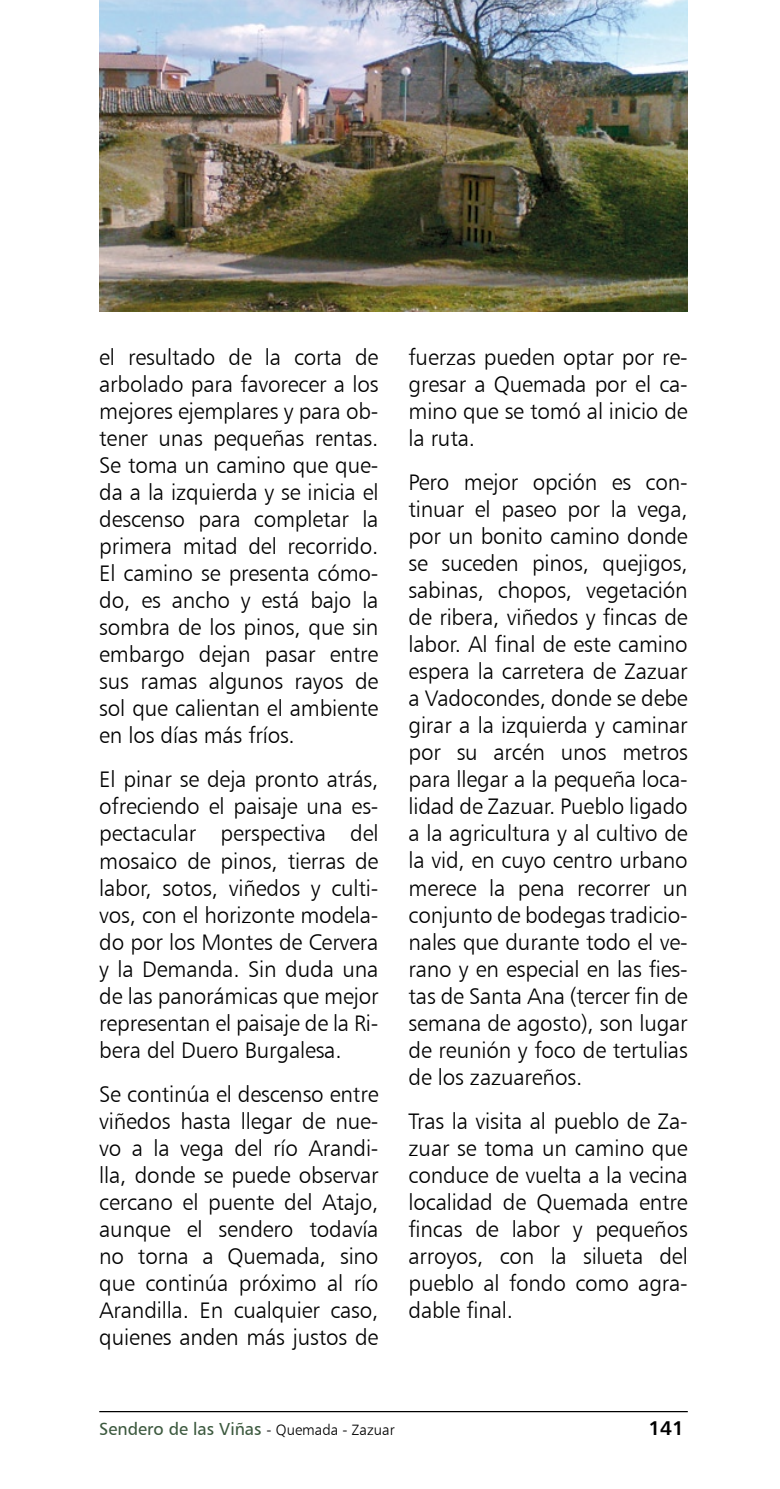
<style>
.page{position:relative;width:780px;height:1489px;background:#fff}
.page>*{position:absolute;margin:0;border:0;box-sizing:border-box;transform-origin:0 0}
.t1{font:22.5px/27px "Humanist 777 BT Light B";letter-spacing:-.01em;color:#000;text-align:justify}
.t2{font:20px "Humanist 777 BT Bold B";color:#000}
.t3{font:17.5px "Humanist 777 BT Roman B";color:#3c593e}
.s1{font-family:"Humanist 777 BT Light B";font-size:15px;color:#000}
</style>
<div class="page">
<img style="left:99px;top:0;width:588px;height:312px">
<hr style="left:99px;top:1410px;width:588px;height:1px;background:#000">
<p class="t1" style="left:99px;top:343px;width:281px">el resultado de la corta de arbolado para favorecer a los mejores ejemplares y para ob&shy;tener unas pequeñas rentas.<br>Se toma un camino que que&shy;da a la izquierda y se inicia el descenso para completar la primera mitad del recorrido.<br>El camino se presenta cómo&shy;do, es ancho y está bajo la sombra de los pinos, que sin embargo dejan pasar entre sus ramas algunos rayos de sol que calientan el ambiente en los días más fríos.</p>
<p class="t1" style="left:99px;top:765px;width:281px">El pinar se deja pronto atrás, ofreciendo el paisaje una es&shy;pectacular perspectiva del mosaico de pinos, tierras de labor, sotos, viñedos y culti&shy;vos, con el horizonte modela&shy;do por los Montes de Cervera y la Demanda. Sin duda una de las panorámicas que mejor representan el paisaje de la Ri&shy;bera del Duero Burgalesa.</p>
<p class="t1" style="left:99px;top:1080px;width:281px">Se continúa el descenso entre viñedos hasta llegar de nue&shy;vo a la vega del río Arandi&shy;lla, donde se puede observar cercano el puente del Atajo, aunque el sendero todavía no torna a Quemada, sino que continúa próximo al río Arandilla. En cualquier caso, quienes anden más justos de</p>
<p class="t1" style="left:408px;top:343px;width:281px">fuerzas pueden optar por re&shy;gresar a Quemada por el ca&shy;mino que se tomó al inicio de la ruta.</p>
<p class="t1" style="left:408px;top:468px;width:281px">Pero mejor opción es con&shy;tinuar el paseo por la vega, por un bonito camino donde se suceden pinos, quejigos, sabinas, chopos, vegetación de ribera, viñedos y fincas de labor. Al final de este camino espera la carretera de Zazuar a Vadocondes, donde se debe girar a la izquierda y caminar por su arcén unos metros para llegar a la pequeña loca&shy;lidad de Zazuar. Pueblo ligado a la agricultura y al cultivo de la vid, en cuyo centro urbano merece la pena recorrer un conjunto de bodegas tradicio&shy;nales que durante todo el ve&shy;rano y en especial en las fies&shy;tas de Santa Ana (tercer fin de semana de agosto), son lugar de reunión y foco de tertulias de los zazuareños.</p>
<p class="t1" style="left:408px;top:1107px;width:281px">Tras la visita al pueblo de Za&shy;zuar se toma un camino que conduce de vuelta a la vecina localidad de Quemada entre fincas de labor y pequeños arroyos, con la silueta del pueblo al fondo como agra&shy;dable final.</p>
<p class="t3" style="left:99px;top:1417px;width:297px">Sendero de las Viñas <span class="s1">- Quemada - Zazuar</span></p>
<p class="t2" style="left:648px;top:1415px;width:37px">141</p>
</div>
